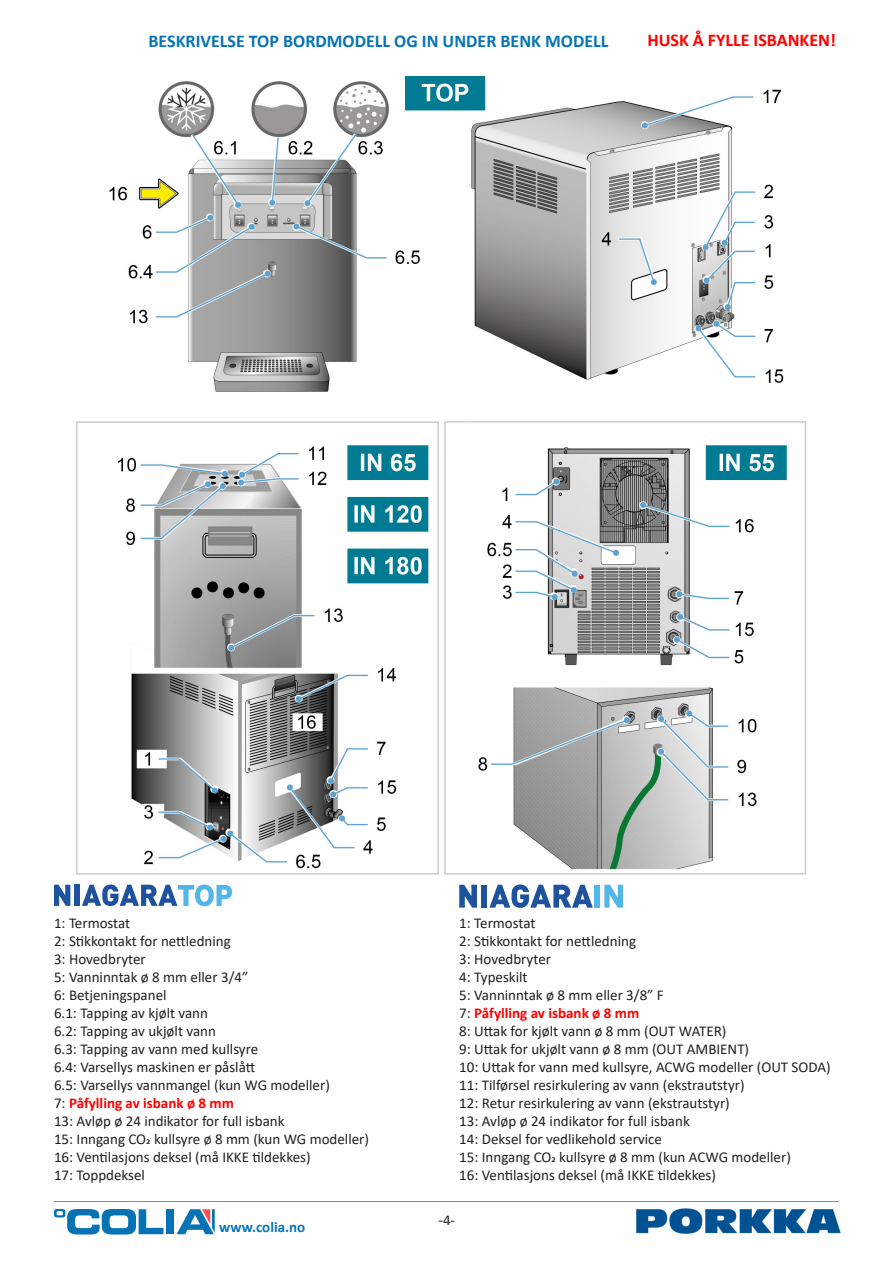
<style>
.page{position:relative;width:893px;height:1263px;background:#fff}
.page>*{position:absolute;margin:0;border:0;box-sizing:border-box;transform-origin:0 0}
.t1{font:700 18px "Calibri";color:#0674b6}
.t2{font:700 18px "Calibri";color:#f00}
.t3{font:15px "Calibri";color:#231f20}
.t4{font:700 15px "Calibri";color:#f00}
.t5{font:700 15px "Calibri";color:#0674b6}
.s1{font-weight:400;color:#231f20}
</style>
<div class="page">
<hr style="left:54px;top:1201px;width:785px;height:1px;background:#29abe2">
<svg style="left:54px;top:1209px;width:109px;height:25px"></svg>
<div style="left:166px;top:1209px;width:8px;height:25px;background:#0773b5"></div>
<svg style="left:177px;top:1209px;width:38px;height:25px"></svg>
<img style="left:636px;top:1208px;width:204px;height:26px">
<svg style="left:54px;top:885px;width:16px;height:21px"></svg>
<div style="left:75px;top:885px;width:5px;height:21px;background:#1e529c"></div>
<svg style="left:82px;top:884px;width:150px;height:22px"></svg>
<div style="left:595px;top:885px;width:5px;height:23px;background:#50b7e8"></div>
<svg style="left:604px;top:885px;width:19px;height:22px"></svg>
<svg style="left:459px;top:885px;width:18px;height:23px"></svg>
<div style="left:482px;top:885px;width:5px;height:23px;background:#1e529c"></div>
<svg style="left:489px;top:884px;width:104px;height:24px"></svg>
<img style="left:76px;top:76px;width:730px;height:799px">
<p class="t1" style="left:148px;top:29px;width:461px">BESKRIVELSE TOP BORDMODELL OG IN UNDER BENK MODELL</p>
<p class="t2" style="left:647px;top:28px;width:190px">HUSK Å FYLLE ISBANKEN!</p>
<p class="t3" style="left:54px;top:913px;width:78px">1: Termostat</p>
<p class="t3" style="left:54px;top:931px;width:178px">2: Stikkontakt for nettledning</p>
<p class="t3" style="left:54px;top:949px;width:93px">3: Hovedbryter</p>
<p class="t3" style="left:54px;top:967px;width:196px">5: Vanninntak ø 8 mm eller 3/4”</p>
<p class="t3" style="left:54px;top:985px;width:114px">6: Betjeningspanel</p>
<p class="t3" style="left:54px;top:1003px;width:156px">6.1: Tapping av kjølt vann</p>
<p class="t3" style="left:54px;top:1021px;width:163px">6.2: Tapping av ukjølt vann</p>
<p class="t3" style="left:54px;top:1039px;width:206px">6.3: Tapping av vann med kullsyre</p>
<p class="t3" style="left:54px;top:1057px;width:203px">6.4: Varsellys maskinen er påslått</p>
<p class="t3" style="left:54px;top:1075px;width:277px">6.5: Varsellys vannmangel (kun WG modeller)</p>
<p class="t4" style="left:54px;top:1092px;width:181px"><span class="s1">7:</span> Påfylling av isbank ø 8 mm</p>
<p class="t3" style="left:54px;top:1111px;width:232px">13: Avløp ø 24 indikator for full isbank</p>
<p class="t3" style="left:54px;top:1129px;width:317px">15: Inngang CO2 kullsyre ø 8 mm (kun WG modeller)</p>
<p class="t3" style="left:54px;top:1147px;width:258px">16: Ventilasjons deksel (må IKKE tildekkes)</p>
<p class="t3" style="left:54px;top:1165px;width:93px">17: Toppdeksel</p>
<p class="t5" style="left:219px;top:1216px;width:88px">www.colia.no</p>
<p class="t3" style="left:459px;top:913px;width:78px">1: Termostat</p>
<p class="t3" style="left:459px;top:931px;width:178px">2: Stikkontakt for nettledning</p>
<p class="t3" style="left:459px;top:949px;width:93px">3: Hovedbryter</p>
<p class="t3" style="left:459px;top:967px;width:70px">4: Typeskilt</p>
<p class="t3" style="left:459px;top:985px;width:206px">5: Vanninntak ø 8 mm eller 3/8” F</p>
<p class="t4" style="left:459px;top:1002px;width:181px"><span class="s1">7:</span> Påfylling av isbank ø 8 mm</p>
<p class="t3" style="left:459px;top:1021px;width:269px">8: Uttak for kjølt vann ø 8 mm (OUT WATER)</p>
<p class="t3" style="left:459px;top:1039px;width:291px">9: Uttak for ukjølt vann ø 8 mm (OUT AMBIENT)</p>
<p class="t3" style="left:459px;top:1057px;width:373px">10: Uttak for vann med kullsyre, ACWG modeller (OUT SODA)</p>
<p class="t3" style="left:459px;top:1075px;width:287px">11: Tilførsel resirkulering av vann (ekstrautstyr)</p>
<p class="t3" style="left:459px;top:1093px;width:272px">12: Retur resirkulering av vann (ekstrautstyr)</p>
<p class="t3" style="left:459px;top:1111px;width:232px">13: Avløp ø 24 indikator for full isbank</p>
<p class="t3" style="left:459px;top:1129px;width:204px">14: Deksel for vedlikehold service</p>
<p class="t3" style="left:459px;top:1147px;width:333px">15: Inngang CO2 kullsyre ø 8 mm (kun ACWG modeller)</p>
<p class="t3" style="left:459px;top:1165px;width:258px">16: Ventilasjons deksel (må IKKE tildekkes)</p>
<p class="t3" style="left:438px;top:1209px;width:18px">-4-</p>
</div>
